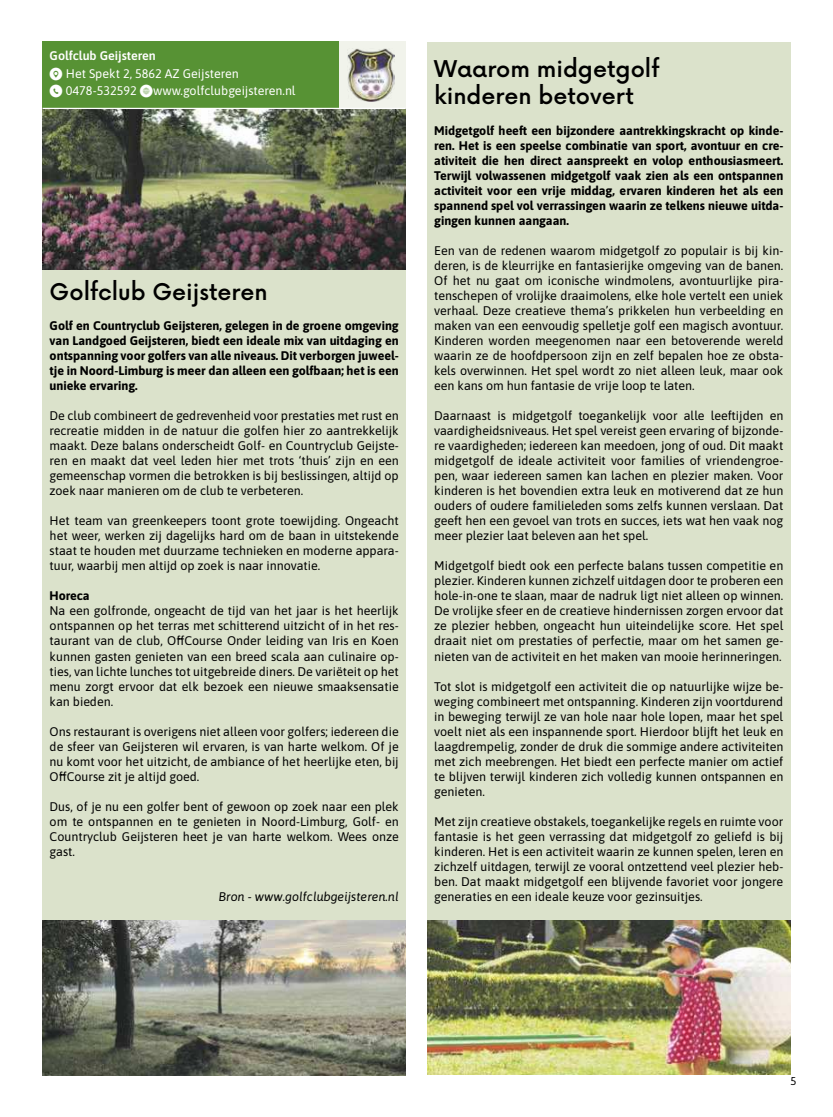
<style>
.page{position:relative;width:833px;height:1117px;background:#fff}
.page>*{position:absolute;margin:0;border:0;box-sizing:border-box;transform-origin:0 0}
.t1{font:500 28.12px/27px "Now";color:#000}
.t2{font:12.5px/15px "Asap";color:#000;text-align:justify}
.t3{font:12.5px/17.5px "Asap";color:#fff}
.t4{font:italic 12.5px "Asap";color:#000}
.t5{font:11.25px "Asap";color:#000}
.s1{font-family:"Social Media Circled"}
</style>
<div class="page">
<div style="left:43px;top:158px;width:363px;height:917px;background:#dbe2cb"></div>
<img style="left:43px;top:920px;width:363px;height:155px">
<div style="left:43px;top:42px;width:363px;height:32px;background:#579234"></div>
<div style="left:43px;top:59px;width:363px;height:32px;background:#579234"></div>
<div style="left:43px;top:77px;width:363px;height:32px;background:#579234"></div>
<img style="left:43px;top:109px;width:363px;height:160px">
<div style="left:339px;top:42px;width:67px;height:66px;background:#f1f3eb"></div>
<hr style="left:43px;top:108px;width:363px;height:1px;background:#fff">
<img style="left:347px;top:49px;width:47px;height:53px">
<div style="left:427px;top:43px;width:363px;height:1031px;background:#dbe2cb"></div>
<img style="left:427px;top:920px;width:363px;height:154px">
<p class="t3" style="left:50px;top:48px;width:247px">Golfclub Geijsteren<br><span class="s1">9</span> Het Spekt 2, 5862 AZ Geijsteren<br><span class="s1">m</span> 0478-532592 <span class="s1">K</span>www.golfclubgeijsteren.nl</p>
<h1 class="t1" style="left:50px;top:280px;width:220px">Golfclub Geijsteren</h1>
<p class="t2" style="left:50px;top:319px;width:351px">Golf en Countryclub Geijsteren, gelegen in de groene omgeving van Landgoed Geijsteren, biedt een ideale mix van uitdaging en ontspanning voor golfers van alle niveaus. Dit verborgen juweel&shy;tje in Noord-Limburg is meer dan alleen een golfbaan; het is een unieke ervaring.</p>
<p class="t2" style="left:50px;top:409px;width:351px">De club combineert de gedrevenheid voor prestaties met rust en recreatie midden in de natuur die golfen hier zo aantrekkelijk maakt. Deze balans onderscheidt Golf- en Countryclub Geijste&shy;ren en maakt dat veel leden hier met trots ‘thuis’ zijn en een gemeenschap vormen die betrokken is bij beslissingen, altijd op zoek naar manieren om de club te verbeteren.</p>
<p class="t2" style="left:50px;top:514px;width:351px">Het team van greenkeepers toont grote toewijding. Ongeacht het weer, werken zij dagelijks hard om de baan in uitstekende staat te houden met duurzame technieken en moderne appara&shy;tuur, waarbij men altijd op zoek is naar innovatie.</p>
<p class="t2" style="left:50px;top:589px;width:351px;text-align:left">Horeca<br>Na een golfronde, ongeacht de tijd van het jaar is het heerlijk ontspannen op het terras met schitterend uitzicht of in het res&shy;taurant van de club, O昀昀Course Onder leiding van Iris en Koen kunnen gasten genieten van een breed scala aan culinaire op&shy;ties, van lichte lunches tot uitgebreide diners. De variëteit op het menu zorgt ervoor dat elk bezoek een nieuwe smaaksensatie kan bieden.</p>
<p class="t2" style="left:50px;top:724px;width:351px">Ons restaurant is overigens niet alleen voor golfers; iedereen die de sfeer van Geijsteren wil ervaren, is van harte welkom. Of je nu komt voor het uitzicht, de ambiance of het heerlijke eten, bij O昀昀Course zit je altijd goed.</p>
<p class="t2" style="left:50px;top:797px;width:351px">Dus, of je nu een golfer bent of gewoon op zoek naar een plek om te ontspannen en te genieten in Noord-Limburg, Golf- en Countryclub Geijsteren heet je van harte welkom. Wees onze gast.</p>
<p class="t4" style="left:219px;top:891px;width:182px">Bron - www.golfclubgeijsteren.nl</p>
<h1 class="t1" style="left:434px;top:57px;width:227px">Waarom midgetgolf kinderen betovert</h1>
<p class="t2" style="left:434px;top:124px;width:351px">Midgetgolf heeft een bijzondere aantrekkingskracht op kinde&shy;ren. Het is een speelse combinatie van sport, avontuur en cre&shy;ativiteit die hen direct aanspreekt en volop enthousiasmeert.<br>Terwijl volwassenen midgetgolf vaak zien als een ontspannen activiteit voor een vrije middag, ervaren kinderen het als een spannend spel vol verrassingen waarin ze telkens nieuwe uitda&shy;gingen kunnen aangaan.</p>
<p class="t2" style="left:434px;top:244px;width:351px">Een van de redenen waarom midgetgolf zo populair is bij kin&shy;deren, is de kleurrijke en fantasierijke omgeving van de banen.<br>Of het nu gaat om iconische windmolens, avontuurlijke pira&shy;tenschepen of vrolijke draaimolens, elke hole vertelt een uniek verhaal. Deze creatieve thema’s prikkelen hun verbeelding en maken van een eenvoudig spelletje golf een magisch avontuur.<br>Kinderen worden meegenomen naar een betoverende wereld waarin ze de hoofdpersoon zijn en zelf bepalen hoe ze obsta&shy;kels overwinnen. Het spel wordt zo niet alleen leuk, maar ook een kans om hun fantasie de vrije loop te laten.</p>
<p class="t2" style="left:434px;top:409px;width:351px">Daarnaast is midgetgolf toegankelijk voor alle leeftijden en vaardigheidsniveaus. Het spel vereist geen ervaring of bijzonde&shy;re vaardigheden; iedereen kan meedoen, jong of oud. Dit maakt midgetgolf de ideale activiteit voor families of vriendengroe&shy;pen, waar iedereen samen kan lachen en plezier maken. Voor kinderen is het bovendien extra leuk en motiverend dat ze hun ouders of oudere familieleden soms zelfs kunnen verslaan. Dat geeft hen een gevoel van trots en succes, iets wat hen vaak nog meer plezier laat beleven aan het spel.</p>
<p class="t2" style="left:434px;top:559px;width:351px">Midgetgolf biedt ook een perfecte balans tussen competitie en plezier. Kinderen kunnen zichzelf uitdagen door te proberen een hole-in-one te slaan, maar de nadruk ligt niet alleen op winnen.<br>De vrolijke sfeer en de creatieve hindernissen zorgen ervoor dat ze plezier hebben, ongeacht hun uiteindelijke score. Het spel draait niet om prestaties of perfectie, maar om het samen ge&shy;nieten van de activiteit en het maken van mooie herinneringen.</p>
<p class="t2" style="left:434px;top:679px;width:351px">Tot slot is midgetgolf een activiteit die op natuurlijke wijze be&shy;weging combineert met ontspanning. Kinderen zijn voortdurend in beweging terwijl ze van hole naar hole lopen, maar het spel voelt niet als een inspannende sport. Hierdoor blijft het leuk en laagdrempelig, zonder de druk die sommige andere activiteiten met zich meebrengen. Het biedt een perfecte manier om actief te blijven terwijl kinderen zich volledig kunnen ontspannen en genieten.</p>
<p class="t2" style="left:434px;top:812px;width:351px">Met zijn creatieve obstakels, toegankelijke regels en ruimte voor fantasie is het geen verrassing dat midgetgolf zo geliefd is bij kinderen. Het is een activiteit waarin ze kunnen spelen, leren en zichzelf uitdagen, terwijl ze vooral ontzettend veel plezier heb&shy;ben. Dat maakt midgetgolf een blijvende favoriet voor jongere generaties en een ideale keuze voor gezinsuitjes.</p>
<p class="t5" style="left:790px;top:1075px;width:8px">5</p>
</div>
